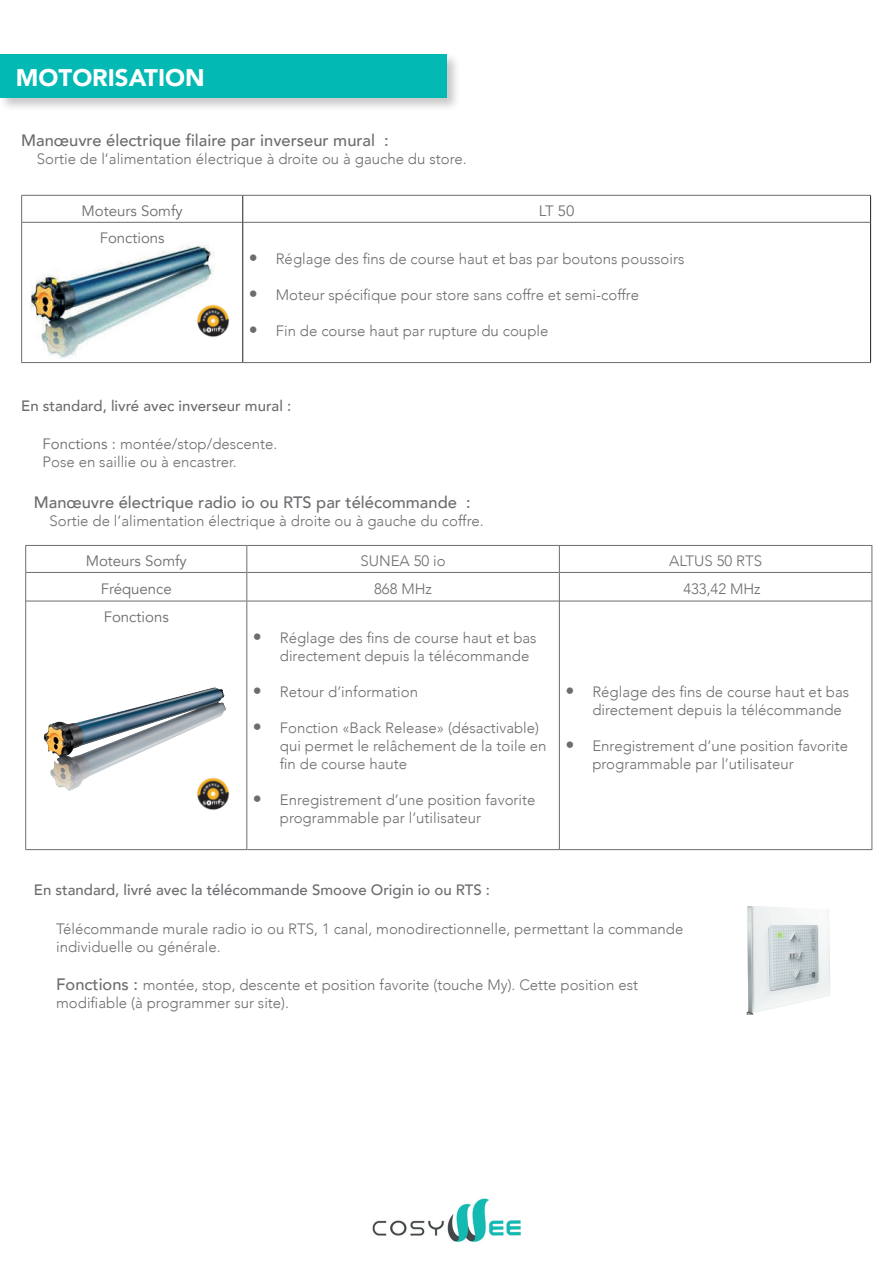
<style>
.page{position:relative;width:893px;height:1263px;background:#fff}
.page>*{position:absolute;margin:0;border:0;box-sizing:border-box;transform-origin:0 0}
.t1{font:900 24px "Avenir";color:#fff}
.t2{font:500 16.5px "Avenir";color:#6c6d70}
.t3{font:300 15px/18px "Avenir";color:#6c6d70}
.t4{font:500 15px "Avenir";color:#6c6d70}
.t5{font:15px "Avenir";color:#6c6d70}
.s1{font-size:18px}
.s2{font-weight:400}
.s3{font-weight:500;font-size:16.5px}
</style>
<div class="page">
<img style="left:372px;top:1198px;width:149px;height:44px">
<div style="left:0;top:52px;width:461px;height:60px;background:#231f20;opacity:.25"></div>
<div style="left:0;top:54px;width:446px;height:44px;background:#03b9b4"></div>
<img style="left:22px;top:221px;width:207px;height:138px">
<hr style="left:243px;top:195px;width:628px;height:1px;background:#6c6d70">
<hr style="left:243px;top:362px;width:628px;height:1px;background:#6c6d70">
<svg style="left:870px;top:196px;width:1px;height:26px"></svg>
<hr style="left:870px;top:222px;width:1px;height:140px;background:#231f20">
<hr style="left:21px;top:222px;width:221px;height:1px;background:#6c6d70">
<hr style="left:243px;top:222px;width:627px;height:1px;background:#6c6d70">
<hr style="left:21px;top:195px;width:222px;height:1px;background:#6c6d70">
<svg style="left:21px;top:196px;width:1px;height:26px"></svg>
<hr style="left:21px;top:223px;width:1px;height:139px;background:#6c6d70">
<hr style="left:21px;top:362px;width:222px;height:1px;background:#6c6d70">
<svg style="left:242px;top:196px;width:1px;height:26px"></svg>
<hr style="left:242px;top:222px;width:1px;height:140px;background:#231f20">
<img style="left:191px;top:302px;width:39px;height:39px">
<img style="left:44px;top:687px;width:182px;height:104px">
<hr style="left:247px;top:545px;width:312px;height:1px;background:#6c6d70">
<hr style="left:247px;top:849px;width:312px;height:1px;background:#6c6d70">
<hr style="left:26px;top:572px;width:220px;height:1px;background:#6c6d70">
<hr style="left:247px;top:572px;width:312px;height:1px;background:#6c6d70">
<hr style="left:560px;top:572px;width:311px;height:1px;background:#6c6d70">
<hr style="left:26px;top:601px;width:220px;height:1px;background:#6c6d70">
<hr style="left:247px;top:601px;width:312px;height:1px;background:#6c6d70">
<hr style="left:560px;top:601px;width:311px;height:1px;background:#6c6d70">
<hr style="left:559px;top:545px;width:313px;height:1px;background:#6c6d70">
<svg style="left:559px;top:546px;width:1px;height:55px"></svg>
<svg style="left:871px;top:546px;width:1px;height:55px"></svg>
<hr style="left:559px;top:601px;width:1px;height:248px;background:#6c6d70">
<hr style="left:871px;top:601px;width:1px;height:248px;background:#6c6d70">
<hr style="left:559px;top:849px;width:313px;height:1px;background:#6c6d70">
<hr style="left:25px;top:545px;width:222px;height:1px;background:#6c6d70">
<svg style="left:25px;top:546px;width:1px;height:55px"></svg>
<svg style="left:246px;top:546px;width:1px;height:55px"></svg>
<hr style="left:25px;top:601px;width:1px;height:248px;background:#6c6d70">
<hr style="left:246px;top:601px;width:1px;height:248px;background:#6c6d70">
<hr style="left:25px;top:849px;width:222px;height:1px;background:#6c6d70">
<img style="left:191px;top:775px;width:39px;height:35px">
<svg style="left:746px;top:906px;width:84px;height:109px"></svg>
<h1 class="t1" style="left:16px;top:57px;width:190px">MOTORISATION</h1>
<p class="t2" style="left:21px;top:126px;width:369px">Manœuvre électrique filaire par inverseur mural :</p>
<p class="t3" style="left:37px;top:150px;width:431px">Sortie de l’alimentation électrique à droite ou à gauche du store.</p>
<p class="t5" style="left:82px;top:202px;width:103px">Moteurs Somfy</p>
<p class="t5" style="left:539px;top:202px;width:37px">LT 50</p>
<p class="t5" style="left:100px;top:229px;width:67px">Fonctions</p>
<p class="t3" style="left:249px;top:250px;width:437px"><span class="s1">•</span> Réglage des fins de course haut et bas par boutons poussoirs</p>
<p class="t3" style="left:249px;top:286px;width:392px"><span class="s1">•</span> Moteur spécifique pour store sans coffre et semi-coffre</p>
<p class="t3" style="left:249px;top:322px;width:301px"><span class="s1">•</span> Fin de course haut par rupture du couple</p>
<p class="t4" style="left:21px;top:392px;width:272px">En standard, livré avec inverseur mural :</p>
<p class="t3" style="left:43px;top:434px;width:236px"><span class="s2">Fonctions :</span> montée/stop/descente.<br>Pose en saillie ou à encastrer.</p>
<p class="t2" style="left:34px;top:488px;width:438px">Manœuvre électrique radio io ou RTS par télécommande :</p>
<p class="t3" style="left:49px;top:512px;width:436px">Sortie de l’alimentation électrique à droite ou à gauche du coffre.</p>
<p class="t5" style="left:86px;top:552px;width:103px">Moteurs Somfy</p>
<p class="t3" style="left:360px;top:552px;width:87px">SUNEA 50 io</p>
<p class="t3" style="left:669px;top:552px;width:94px">ALTUS 50 RTS</p>
<p class="t5" style="left:101px;top:580px;width:73px">Fréquence</p>
<p class="t3" style="left:374px;top:580px;width:59px">868 MHz</p>
<p class="t3" style="left:683px;top:580px;width:79px">433,42 MHz</p>
<p class="t5" style="left:104px;top:608px;width:67px">Fonctions</p>
<p class="t3" style="left:280px;top:629px;width:258px;text-indent:-27px"><span class="s1">•</span> Réglage des fins de course haut et bas directement depuis la télécommande</p>
<p class="t3" style="left:253px;top:683px;width:167px"><span class="s1">•</span> Retour d’information</p>
<p class="t3" style="left:280px;top:719px;width:268px;text-indent:-27px"><span class="s1">•</span> Fonction «Back Release» (désactivable) qui permet le relâchement de la toile en fin de course haute</p>
<p class="t3" style="left:280px;top:791px;width:257px;text-indent:-27px"><span class="s1">•</span> Enregistrement d’une position favorite programmable par l’utilisateur</p>
<p class="t3" style="left:592px;top:683px;width:258px;text-indent:-27px"><span class="s1">•</span> Réglage des fins de course haut et bas directement depuis la télécommande</p>
<p class="t3" style="left:592px;top:737px;width:257px;text-indent:-27px"><span class="s1">•</span> Enregistrement d’une position favorite programmable par l’utilisateur</p>
<p class="t4" style="left:34px;top:877px;width:458px">En standard, livré avec la télécommande Smoove Origin io ou RTS :</p>
<p class="t3" style="left:56px;top:920px;width:629px">Télécommande murale radio io ou RTS, 1 canal, monodirectionnelle, permettant la commande individuelle ou générale.</p>
<p class="t3" style="left:56px;top:976px;width:583px"><span class="s3">Fonctions :</span> montée, stop, descente et position favorite (touche My). Cette position est modifiable (à programmer sur site).</p>
</div>
